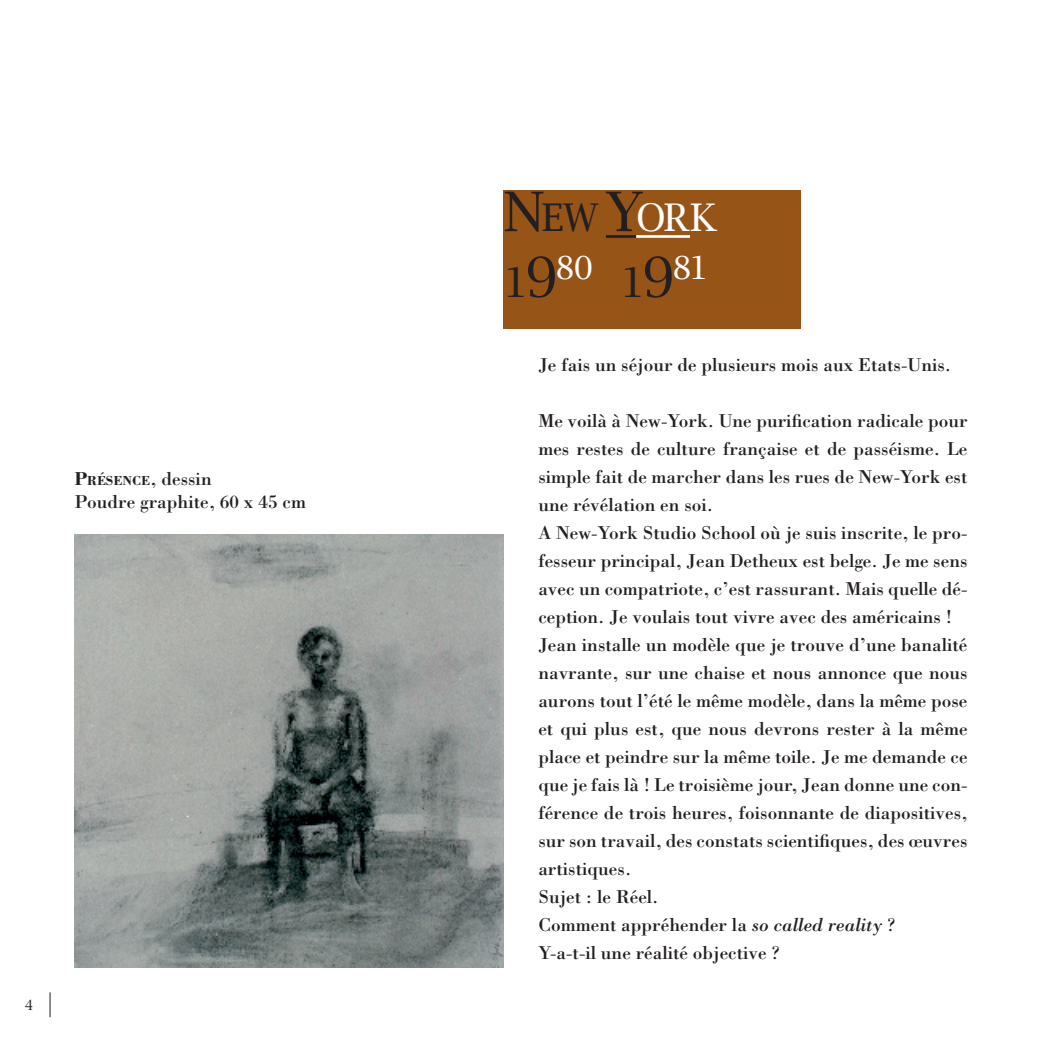
<style>
.page{position:relative;width:1042px;height:1042px;background:#fff}
.page>*{position:absolute;margin:0;border:0;box-sizing:border-box;transform-origin:0 0}
.t1{font:38.15px "Lucida Bright";color:#fff}
.t2{font:31.85px "Lucida Bright";color:#fff}
.t3{font:19.25px/28px "Bodoni";color:#231f20}
.t4{font:14px "Lucida Bright";color:#231f20}
.t5{font:700 13.47px "Bodoni";color:#231f20}
.s1{font-size:19.25px}
.s2{font-weight:400;font-size:19.25px}
.s3{font-size:54.6px;color:#231f20}
.s4{color:#231f20}
.s5{font-size:54.6px;color:#965417}
.s6{font-size:40.95px;color:#231f20}
.s7{font-style:italic}
</style>
<div class="page">
<svg style="left:50px;top:992px;width:1px;height:25px"></svg>
<div style="left:504px;top:190px;width:297px;height:139px;background:#965417"></div>
<hr style="left:606px;top:235px;width:30px;height:3px;background:#231f20">
<hr style="left:636px;top:235px;width:54px;height:3px;background:#fff">
<img style="left:74px;top:534px;width:430px;height:433px">
<p class="t5" style="left:74px;top:472px;width:139px"><span class="s1">P</span>RÉSENCE<span class="s2">, dessin</span></p>
<p class="t3" style="left:74px;top:487px;width:233px">Poudre graphite, 60 x 45 cm</p>
<p class="t4" style="left:25px;top:997px;width:10px">4</p>
<h1 class="t1" style="left:504px;top:196px;width:215px"><span class="s3">N</span><span class="s4">EW</span><span class="s5">-</span><span class="s3">Y</span>ORK</h1>
<h2 class="t2" style="left:504px;top:249px;width:206px"><span class="s6">1</span><span class="s3">9</span>80 <span class="s5">-</span><span class="s6">1</span><span class="s3">9</span>81</h2>
<p class="t3" style="left:538px;top:350px;width:414px">Je fais un séjour de plusieurs mois aux Etats-Unis.</p>
<p class="t3" style="left:538px;top:406px;width:431px">Me voilà à New-York. Une purification radicale pour mes restes de culture française et de passéisme. Le simple fait de marcher dans les rues de New-York est une révélation en soi.<br>A New-York Studio School où je suis inscrite, le pro&shy;fesseur principal, Jean Detheux est belge. Je me sens avec un compatriote, c’est rassurant. Mais quelle dé&shy;ception. Je voulais tout vivre avec des américains !<br>Jean installe un modèle que je trouve d’une banalité navrante, sur une chaise et nous annonce que nous aurons tout l’été le même modèle, dans la même pose et qui plus est, que nous devrons rester à la même place et peindre sur la même toile. Je me demande ce que je fais là ! Le troisième jour, Jean donne une con&shy;férence de trois heures, foisonnante de diapositives, sur son travail, des constats scientifiques, des œuvres artistiques.<br>Sujet : le Réel.<br>Comment appréhender la <span class="s7">so called reality</span> ?<br>Y-a-t-il une réalité objective ?</p>
</div>
